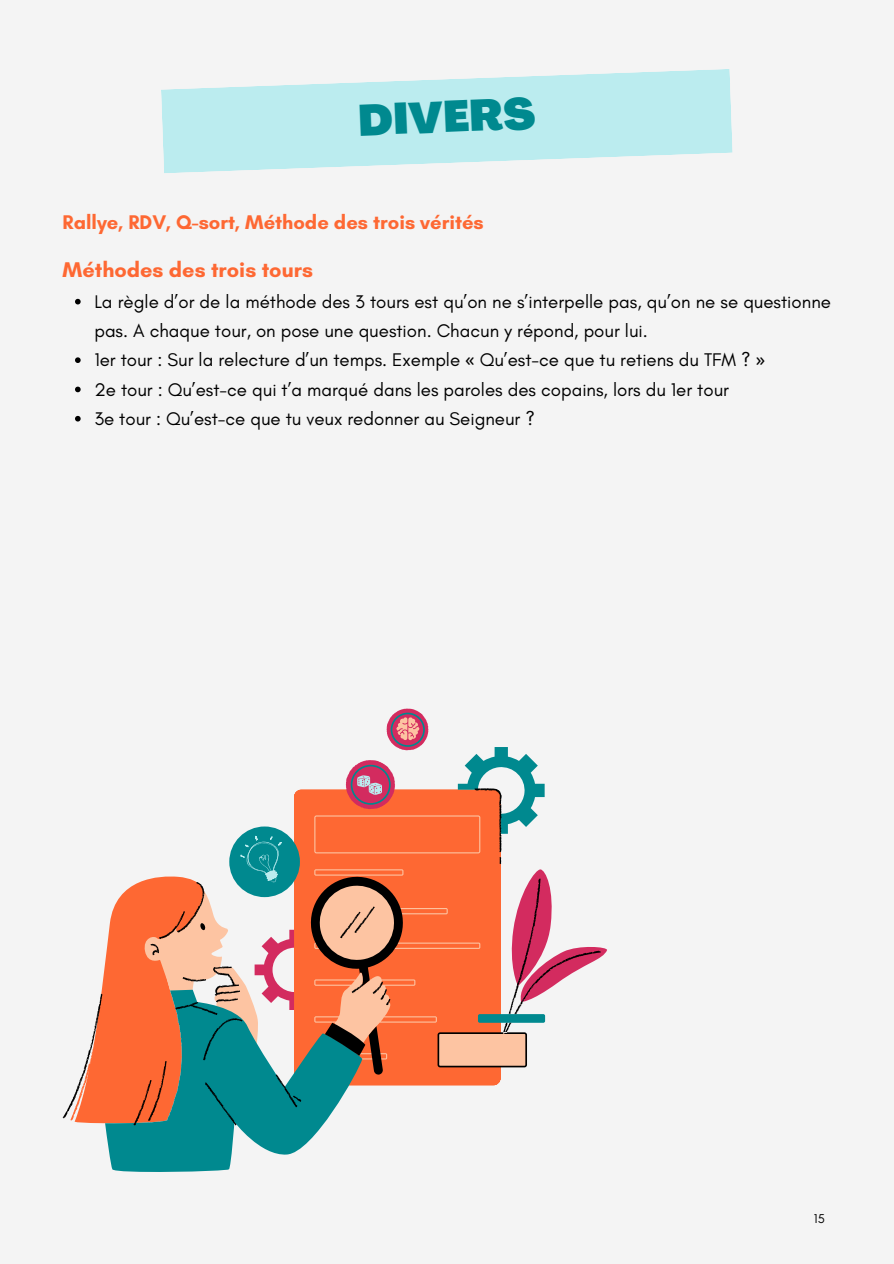
<style>
.page{position:relative;width:894px;height:1264px;background:#fff}
.page>*{position:absolute;margin:0;border:0;box-sizing:border-box;transform-origin:0 0}
.t1{font:900 43.35px "Agrandir";color:#00898f}
.t2{font:700 21.6px "Glacial Indifference";color:#fe6833}
.t3{font:700 20.1px "Glacial Indifference";color:#fe6833}
.t4{font:18.6px/29.2px "Glacial Indifference";color:#000}
.t5{font:13.05px "Glacial Indifference";color:#000}
.s1{font-family:"Noto Sans"}
</style>
<div class="page">
<div style="left:0;top:0;width:893px;height:1263px;background:#f4f4f4"></div>
<svg style="left:161px;top:69px;width:571px;height:104px;fill:#bbecef"></svg>
<svg style="left:75px;top:299px;width:6px;height:5px"></svg>
<svg style="left:75px;top:357px;width:6px;height:6px"></svg>
<svg style="left:75px;top:386px;width:6px;height:6px"></svg>
<svg style="left:75px;top:416px;width:6px;height:5px"></svg>
<svg style="left:105px;top:712px;width:440px;height:460px"></svg>
<svg style="left:63px;top:788px;width:537px;height:337px"></svg>
<div style="left:240px;top:831px;width:55px;height:56px;background:#00898f;border-radius:50%"></div>
<svg style="left:240px;top:835px;width:42px;height:48px"></svg>
<div style="left:357px;top:771px;width:28px;height:28px;background:#d32b5f;border-radius:50%"></div>
<div style="left:395px;top:716px;width:25px;height:24px;background:#d32b5f;border-radius:50%"></div>
<div style="left:316px;top:824px;width:107px;height:26px;background:#fe6833"></div>
<div style="left:443px;top:1037px;width:79px;height:26px;background:#fdc4a2"></div>
<svg style="left:357px;top:775px;width:24px;height:19px"></svg>
<svg style="left:396px;top:717px;width:23px;height:23px"></svg>
<h1 class="t1" style="left:357px;top:103px;width:178px;rotate:-2deg">DIVERS</h1>
<p class="t3" style="left:63px;top:210px;width:422px">Rallye, RDV, Q-sort, Méthode des trois vérités</p>
<h2 class="t2" style="left:63px;top:257px;width:252px">Méthodes des trois tours</h2>
<p class="t4" style="left:94px;top:287px;width:738px">La règle d’or de la méthode des 3 tours est qu’on ne s’interpelle pas, qu’on ne se questionne pas. A chaque tour, on pose une question. Chacun y répond, pour lui.</p>
<p class="t4" style="left:94px;top:345px;width:672px">1er tour : Sur la relecture d’un temps. Exemple <span class="s1">«</span> Qu’est-ce que tu retiens du TFM ? <span class="s1">»</span></p>
<p class="t4" style="left:94px;top:374px;width:636px">2e tour : Qu’est-ce qui t’a marqué dans les paroles des copains, lors du 1er tour</p>
<p class="t4" style="left:94px;top:404px;width:442px">3e tour : Qu’est-ce que tu veux redonner au Seigneur ?</p>
<p class="t5" style="left:813px;top:1210px;width:12px">15</p>
</div>
